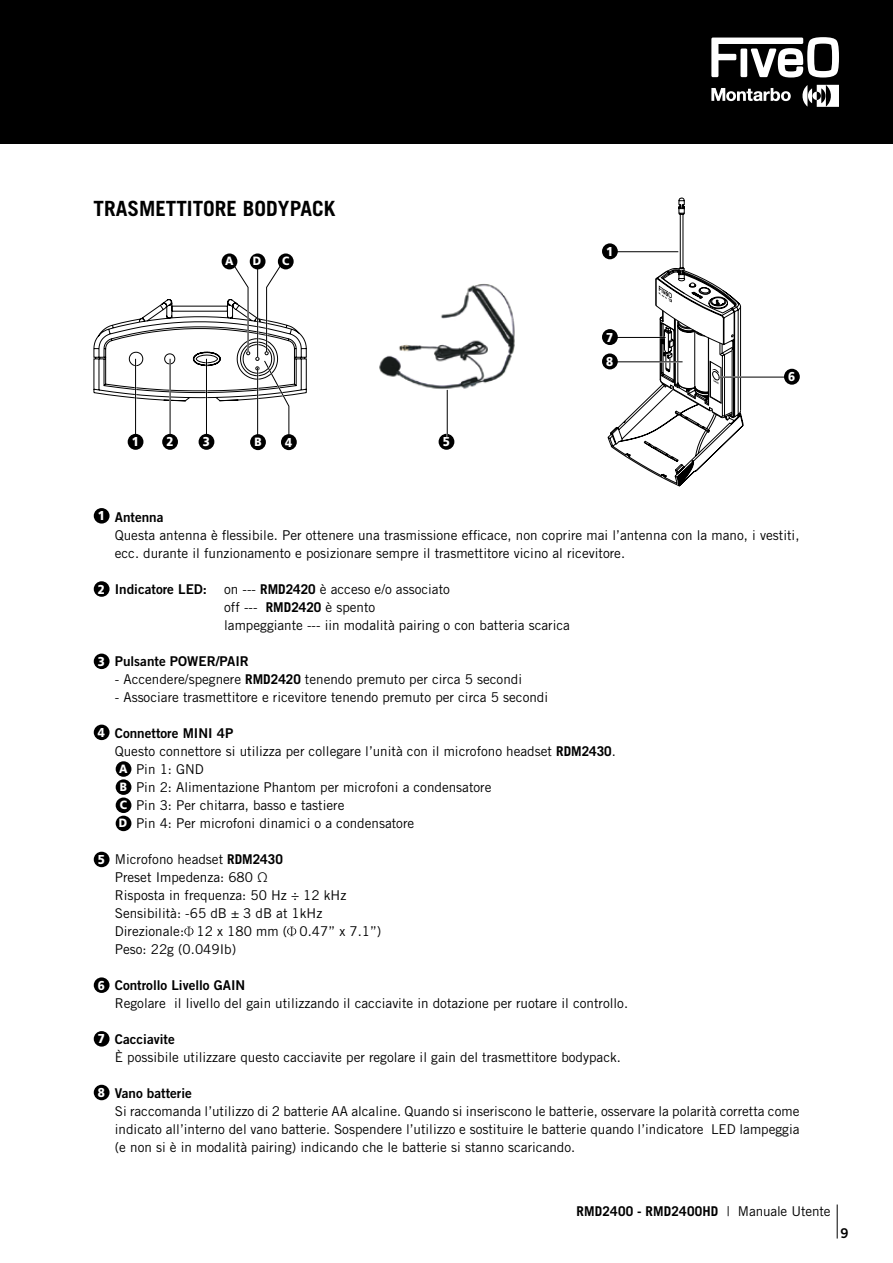
<style>
.page{position:relative;width:893px;height:1263px;background:#fff}
.page>*{position:absolute;margin:0;border:0;box-sizing:border-box;transform-origin:0 0}
.t1{font:700 21px "Trade Gothic LT Std";color:#000}
.t2{font:13.5px/18px "Trade Gothic LT Std";color:#000}
.t3{font:13.5px "Trade Gothic LT Std Bd 2";color:#000}
.t4{font:700 13.5px "Trade Gothic LT Std";letter-spacing:.015em;color:#000}
.t5{font:900 12.9px "Frutiger LT Std";color:#fff;scale:.9 1}
.t6{font:900 12px/18.1px "Frutiger LT Std";color:#fff;scale:.9 1}
.s1{font-weight:700}
.s2{font-weight:400}
</style>
<div class="page">
<div style="left:0;top:0;width:893px;height:144px;background:#000"></div>
<svg style="left:711px;top:37px;width:128px;height:41px"></svg>
<svg style="left:802px;top:85px;width:37px;height:22px"></svg>
<svg style="left:711px;top:88px;width:80px;height:13px"></svg>
<hr style="left:837px;top:1204px;width:1px;height:34px;background:#000">
<svg style="left:607px;top:197px;width:137px;height:290px"></svg>
<div style="left:94px;top:1031px;width:16px;height:15px;background:#000;border-radius:50%"></div>
<svg style="left:93px;top:262px;width:214px;height:175px"></svg>
<div style="left:278px;top:253px;width:16px;height:16px;background:#000;border-radius:50%"></div>
<div style="left:222px;top:253px;width:15px;height:16px;background:#000;border-radius:50%"></div>
<div style="left:128px;top:434px;width:15px;height:16px;background:#000;border-radius:50%"></div>
<div style="left:162px;top:434px;width:16px;height:16px;background:#000;border-radius:50%"></div>
<div style="left:199px;top:434px;width:15px;height:16px;background:#000;border-radius:50%"></div>
<div style="left:281px;top:434px;width:16px;height:16px;background:#000;border-radius:50%"></div>
<div style="left:250px;top:434px;width:16px;height:16px;background:#000;border-radius:50%"></div>
<hr style="left:718px;top:376px;width:67px;height:2px;background:#fff">
<hr style="left:718px;top:377px;width:67px;height:1px;background:#000">
<div style="left:784px;top:369px;width:16px;height:16px;background:#000;border-radius:50%"></div>
<hr style="left:615px;top:337px;width:51px;height:1px;background:#000">
<div style="left:602px;top:329px;width:16px;height:16px;background:#000;border-radius:50%"></div>
<hr style="left:615px;top:251px;width:63px;height:1px;background:#000">
<div style="left:602px;top:243px;width:16px;height:16px;background:#000;border-radius:50%"></div>
<div style="left:94px;top:508px;width:16px;height:16px;background:#000;border-radius:50%"></div>
<div style="left:94px;top:581px;width:16px;height:16px;background:#000;border-radius:50%"></div>
<div style="left:94px;top:653px;width:16px;height:16px;background:#000;border-radius:50%"></div>
<div style="left:94px;top:725px;width:16px;height:15px;background:#000;border-radius:50%"></div>
<div style="left:94px;top:852px;width:16px;height:15px;background:#000;border-radius:50%"></div>
<div style="left:94px;top:977px;width:16px;height:16px;background:#000;border-radius:50%"></div>
<hr style="left:257px;top:266px;width:1px;height:92px;background:#000">
<div style="left:250px;top:253px;width:16px;height:16px;background:#000;border-radius:50%"></div>
<div style="left:116px;top:797px;width:15px;height:16px;background:#000;border-radius:50%"></div>
<div style="left:116px;top:761px;width:15px;height:16px;background:#000;border-radius:50%"></div>
<div style="left:116px;top:779px;width:15px;height:16px;background:#000;border-radius:50%"></div>
<div style="left:116px;top:816px;width:15px;height:15px;background:#000;border-radius:50%"></div>
<img style="left:379px;top:283px;width:136px;height:107px">
<div style="left:439px;top:434px;width:15px;height:16px;background:#000;border-radius:50%"></div>
<hr style="left:446px;top:390px;width:2px;height:47px;background:#fff">
<hr style="left:447px;top:390px;width:1px;height:47px;background:#000">
<svg style="left:287px;top:926px;width:9px;height:10px"></svg>
<svg style="left:184px;top:926px;width:9px;height:10px"></svg>
<div style="left:94px;top:1085px;width:16px;height:15px;background:#000;border-radius:50%"></div>
<hr style="left:615px;top:361px;width:68px;height:2px;background:#fff">
<hr style="left:615px;top:361px;width:68px;height:1px;background:#000">
<div style="left:602px;top:353px;width:16px;height:16px;background:#000;border-radius:50%"></div>
<h1 class="t1" style="left:94px;top:196px;width:244px">TRASMETTITORE BODYPACK</h1>
<p class="t6" style="left:225px;top:252px;width:11px">A</p>
<p class="t6" style="left:282px;top:252px;width:10px">C</p>
<p class="t6" style="left:253px;top:252px;width:11px">D</p>
<p class="t5" style="left:606px;top:244px;width:9px">1</p>
<p class="t5" style="left:132px;top:434px;width:9px">1</p>
<p class="t5" style="left:166px;top:434px;width:9px">2</p>
<p class="t5" style="left:203px;top:434px;width:9px">3</p>
<p class="t6" style="left:254px;top:433px;width:10px">B</p>
<p class="t5" style="left:285px;top:434px;width:9px">4</p>
<p class="t5" style="left:443px;top:434px;width:9px">5</p>
<p class="t5" style="left:606px;top:329px;width:9px">7</p>
<p class="t5" style="left:606px;top:354px;width:9px">8</p>
<p class="t5" style="left:788px;top:369px;width:9px">6</p>
<p class="t5" style="left:98px;top:508px;width:9px">1</p>
<p class="t5" style="left:98px;top:581px;width:9px">2</p>
<p class="t5" style="left:98px;top:654px;width:9px">3</p>
<p class="t5" style="left:98px;top:725px;width:9px">4</p>
<p class="t5" style="left:98px;top:852px;width:9px">5</p>
<p class="t5" style="left:98px;top:977px;width:9px">6</p>
<p class="t5" style="left:98px;top:1031px;width:9px">7</p>
<p class="t5" style="left:98px;top:1085px;width:9px">8</p>
<p class="t3" style="left:115px;top:509px;width:50px">Antenna</p>
<p class="t2" style="left:115px;top:526px;width:686px">Questa antenna è flessibile. Per ottenere una trasmissione efficace, non coprire mai l’antenna con la mano, i vestiti, ecc. durante il funzionamento e posizionare sempre il trasmettitore vicino al ricevitore.</p>
<p class="t3" style="left:115px;top:581px;width:94px">Indicatore LED:</p>
<p class="t2" style="left:224px;top:580px;width:347px">on --- <span class="s1">RMD2420</span> è acceso e/o associato<br>off --- <span class="s1">RMD2420</span> è spento<br>lampeggiante --- iin modalità pairing o con batteria scarica</p>
<p class="t3" style="left:115px;top:653px;width:136px">Pulsante POWER/PAIR</p>
<p class="t2" style="left:115px;top:670px;width:409px">- Accendere/spegnere <span class="s1">RMD2420</span> tenendo premuto per circa 5 secondi</p>
<p class="t2" style="left:115px;top:688px;width:435px">- Associare trasmettitore e ricevitore tenendo premuto per circa 5 secondi</p>
<p class="t3" style="left:115px;top:725px;width:120px">Connettore MINI 4P</p>
<p class="t2" style="left:136px;top:742px;width:481px;text-indent:-21px">Questo connettore si utilizza per collegare l’unità con il microfono headset <span class="s1">RDM2430</span>.<br>Pin 1: GND<br>Pin 2: Alimentazione Phantom per microfoni a condensatore<br>Pin 3: Per chitarra, basso e tastiere<br>Pin 4: Per microfoni dinamici o a condensatore</p>
<p class="t2" style="left:115px;top:850px;width:268px">Microfono headset <span class="s1">RDM2430<br></span>Preset Impedenza: 680 Ω<br>Risposta in frequenza: 50 Hz ÷ 12 kHz<br>Sensibilità: -65 dB ± 3 dB at 1kHz<br>Direzionale: 12 x 180 mm ( 0.47” x 7.1”)<br>Peso: 22g (0.049Ib)</p>
<p class="t3" style="left:115px;top:977px;width:132px">Controllo Livello GAIN</p>
<p class="t2" style="left:115px;top:994px;width:515px">Regolare il livello del gain utilizzando il cacciavite in dotazione per ruotare il controllo.</p>
<p class="t3" style="left:115px;top:1031px;width:61px">Cacciavite</p>
<p class="t2" style="left:115px;top:1048px;width:508px">È possibile utilizzare questo cacciavite per regolare il gain del trasmettitore bodypack.</p>
<p class="t3" style="left:115px;top:1085px;width:79px">Vano batterie</p>
<p class="t2" style="left:115px;top:1102px;width:686px;text-align:justify">Si raccomanda l’utilizzo di 2 batterie AA alcaline. Quando si inseriscono le batterie, osservare la polarità corretta come indicato all’interno del vano batterie. Sospendere l’utilizzo e sostituire le batterie quando l’indicatore LED lampeggia (e non si è in modalità pairing) indicando che le batterie si stanno scaricando.</p>
<p class="t6" style="left:119px;top:760px;width:11px">A<br>B</p>
<p class="t6" style="left:119px;top:814px;width:11px">D</p>
<p class="t6" style="left:120px;top:796px;width:10px">C</p>
<p class="t4" style="left:576px;top:1203px;width:256px">RMD2400 - RMD2400HD <span class="s2">| Manuale Utente</span></p>
<p class="t3" style="left:840px;top:1225px;width:10px">9</p>
</div>
